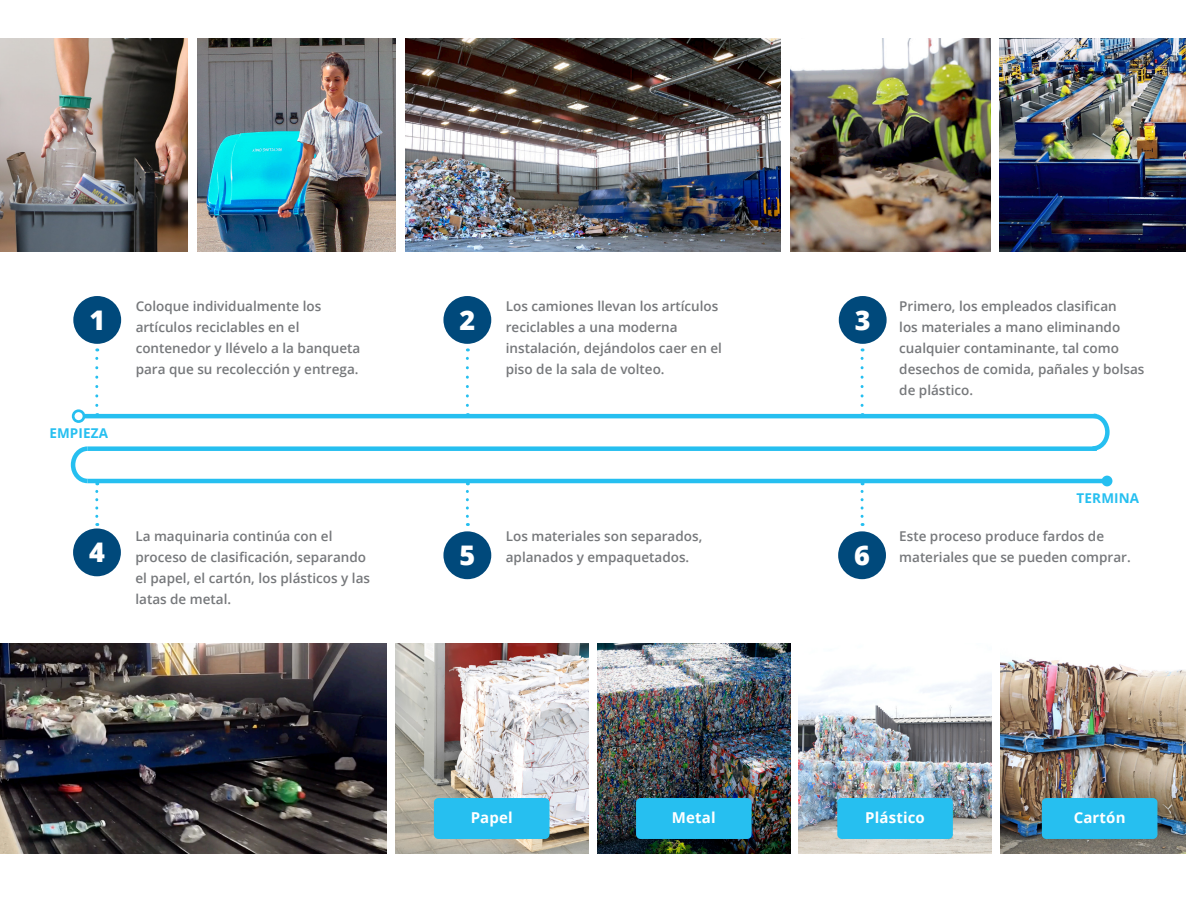
<style>
.page{position:relative;width:1186px;height:918px;background:#fff}
.page>*{position:absolute;margin:0;border:0;box-sizing:border-box;transform-origin:0 0}
.t1{font:800 27px "Open Sans";color:#fff}
.t2{font:700 15px "Open Sans";letter-spacing:.01em;color:#fff}
.t3{font:600 13.5px/21px "Open Sans";color:#76787b}
.t4{font:700 13.5px "Open Sans";letter-spacing:.01em;color:#26bff0}
</style>
<div class="page">
<img style="left:0;top:39px;width:188px;height:213px">
<img style="left:1000px;top:39px;width:186px;height:213px">
<img style="left:197px;top:39px;width:198px;height:213px">
<img style="left:0;top:644px;width:386px;height:210px">
<img style="left:395px;top:644px;width:193px;height:210px">
<img style="left:405px;top:39px;width:375px;height:213px">
<img style="left:791px;top:39px;width:199px;height:213px">
<img style="left:597px;top:644px;width:194px;height:210px">
<img style="left:799px;top:669px;width:192px;height:185px">
<img style="left:1000px;top:659px;width:186px;height:195px">
<div style="left:73px;top:296px;width:48px;height:48px;background:#00497b;border-radius:50%"></div>
<div style="left:73px;top:528px;width:48px;height:48px;background:#00497b;border-radius:50%"></div>
<div style="left:443px;top:296px;width:48px;height:48px;background:#00497b;border-radius:50%"></div>
<div style="left:443px;top:531px;width:48px;height:48px;background:#00497b;border-radius:50%"></div>
<div style="left:838px;top:531px;width:48px;height:48px;background:#00497b;border-radius:50%"></div>
<div style="left:839px;top:296px;width:47px;height:48px;background:#00497b;border-radius:50%"></div>
<hr style="left:84px;top:414px;width:1013px;height:4px;background:#26bff0">
<div style="left:72px;top:409px;width:13px;height:14px;border:3px solid #26bff0;border-radius:50%"></div>
<hr style="left:87px;top:479px;width:1020px;height:4px;background:#26bff0">
<div style="left:1102px;top:476px;width:10px;height:10px;background:#26bff0;border-radius:50%"></div>
<div style="left:87px;top:446px;width:1010px;height:5px;background:#26bff0"></div>
<svg style="left:1088px;top:413px;width:22px;height:38px"></svg>
<svg style="left:95px;top:348px;width:3px;height:57px"></svg>
<svg style="left:70px;top:446px;width:28px;height:70px"></svg>
<svg style="left:466px;top:348px;width:3px;height:57px"></svg>
<svg style="left:466px;top:483px;width:3px;height:33px"></svg>
<svg style="left:860px;top:348px;width:3px;height:57px"></svg>
<svg style="left:860px;top:483px;width:3px;height:33px"></svg>
<div style="left:434px;top:798px;width:115px;height:41px;background:#26bff0;border-radius:4px"></div>
<div style="left:636px;top:798px;width:116px;height:41px;background:#26bff0;border-radius:4px"></div>
<div style="left:837px;top:798px;width:116px;height:41px;background:#26bff0;border-radius:4px"></div>
<div style="left:1042px;top:798px;width:115px;height:41px;background:#26bff0;border-radius:4px"></div>
<p class="t1" style="left:89px;top:299px;width:17px">1</p>
<p class="t4" style="left:49px;top:423px;width:60px">EMPIEZA</p>
<p class="t3" style="left:136px;top:295px;width:226px">Coloque individualmente los artículos reciclables en el contenedor y llévelo a la banqueta para que su recolección y entrega.</p>
<p class="t1" style="left:89px;top:532px;width:17px">4</p>
<p class="t3" style="left:135px;top:525px;width:236px">La maquinaria continúa con el proceso de clasificación, separando el papel, el cartón, los plásticos y las latas de metal.</p>
<p class="t1" style="left:459px;top:299px;width:17px">2</p>
<p class="t3" style="left:506px;top:295px;width:218px">Los camiones llevan los artículos reciclables a una moderna instalación, dejándolos caer en el piso de la sala de volteo.</p>
<p class="t1" style="left:855px;top:299px;width:17px">3</p>
<p class="t3" style="left:899px;top:295px;width:247px">Primero, los empleados clasifican<br>los materiales a mano eliminando cualquier contaminante, tal como desechos de comida, pañales y bolsas de plástico.</p>
<p class="t4" style="left:1077px;top:488px;width:64px">TERMINA</p>
<p class="t3" style="left:506px;top:525px;width:198px">Los materiales son separados, aplanados y empaquetados.</p>
<p class="t3" style="left:899px;top:525px;width:233px">Este proceso produce fardos de materiales que se pueden comprar.</p>
<p class="t1" style="left:459px;top:535px;width:17px">5</p>
<p class="t1" style="left:854px;top:535px;width:17px">6</p>
<p class="t2" style="left:471px;top:807px;width:44px">Papel</p>
<p class="t2" style="left:672px;top:807px;width:45px">Metal</p>
<p class="t2" style="left:865px;top:807px;width:61px">Plástico</p>
<p class="t2" style="left:1074px;top:807px;width:53px">Cartón</p>
</div>
